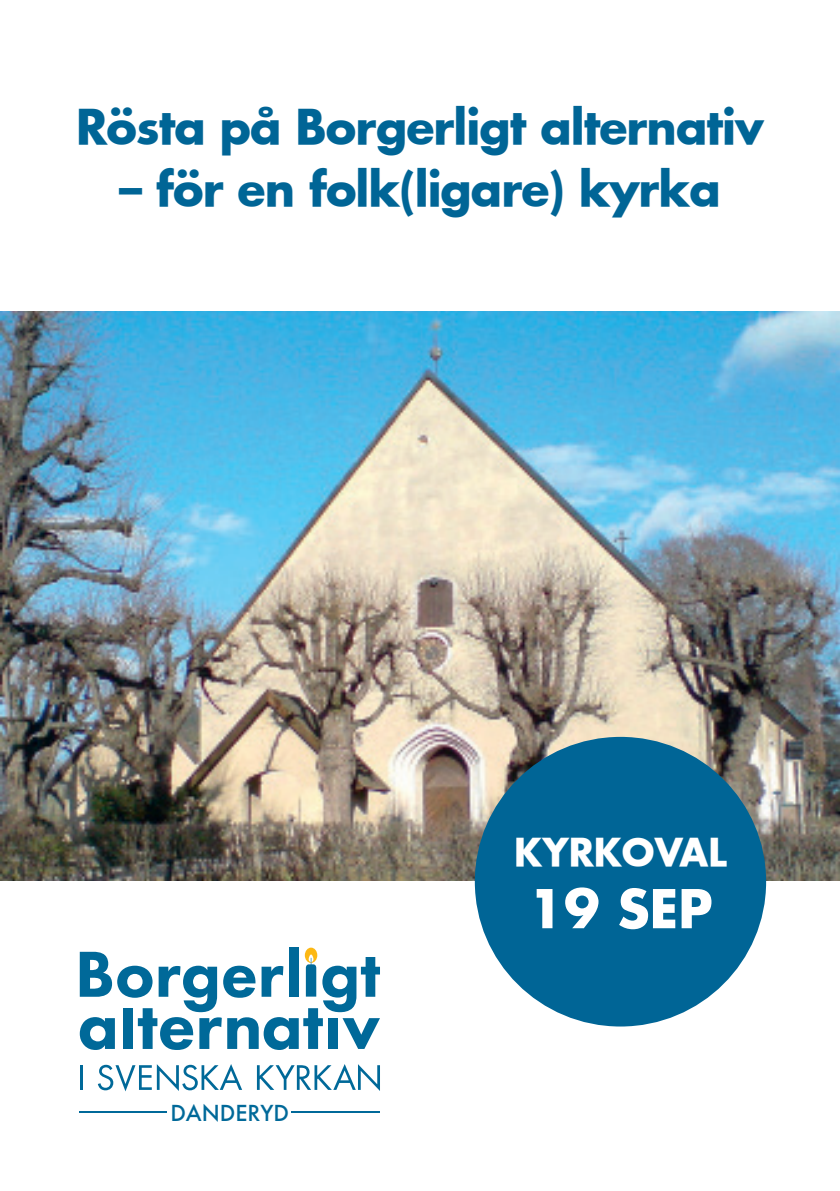
<style>
.page{position:relative;width:840px;height:1191px;background:#fff}
.page>*{position:absolute;margin:0;border:0;box-sizing:border-box;transform-origin:0 0}
.H2_-_omslag{font:700 52px "Futura";color:#fff}
.H1_-_omslag{font:700 46px "Futura";letter-spacing:-.02em;color:#006596}
.H2_-_omslag-2{font:700 37px "Futura";color:#fff}
.t1{font:500 24.2px "Futura PT";color:#006999}
</style>
<div class="page">
<img style="left:0;top:312px;width:839px;height:568px">
<div style="left:474px;top:737px;width:291px;height:289px;background:#006596;border-radius:50%"></div>
<hr style="left:80px;top:1065px;width:2px;height:25px;background:#006999">
<svg style="left:98px;top:1064px;width:144px;height:27px"></svg>
<svg style="left:257px;top:1064px;width:123px;height:27px"></svg>
<svg style="left:80px;top:947px;width:300px;height:103px"></svg>
<hr style="left:80px;top:1111px;width:87px;height:2px;background:#006999">
<hr style="left:292px;top:1111px;width:88px;height:2px;background:#006999">
<p class="H1_-_omslag" style="left:76px;top:96px;width:689px">Rösta på Borgerligt alternativ</p>
<p class="H1_-_omslag" style="left:119px;top:158px;width:602px">– för en folk(ligare) kyrka</p>
<p class="t1" style="left:170px;top:1098px;width:120px">DANDERYD</p>
<p class="H2_-_omslag-2" style="left:514px;top:827px;width:214px">KYRKOVAL</p>
<p class="H2_-_omslag" style="left:528px;top:874px;width:186px">19 SEP</p>
</div>
